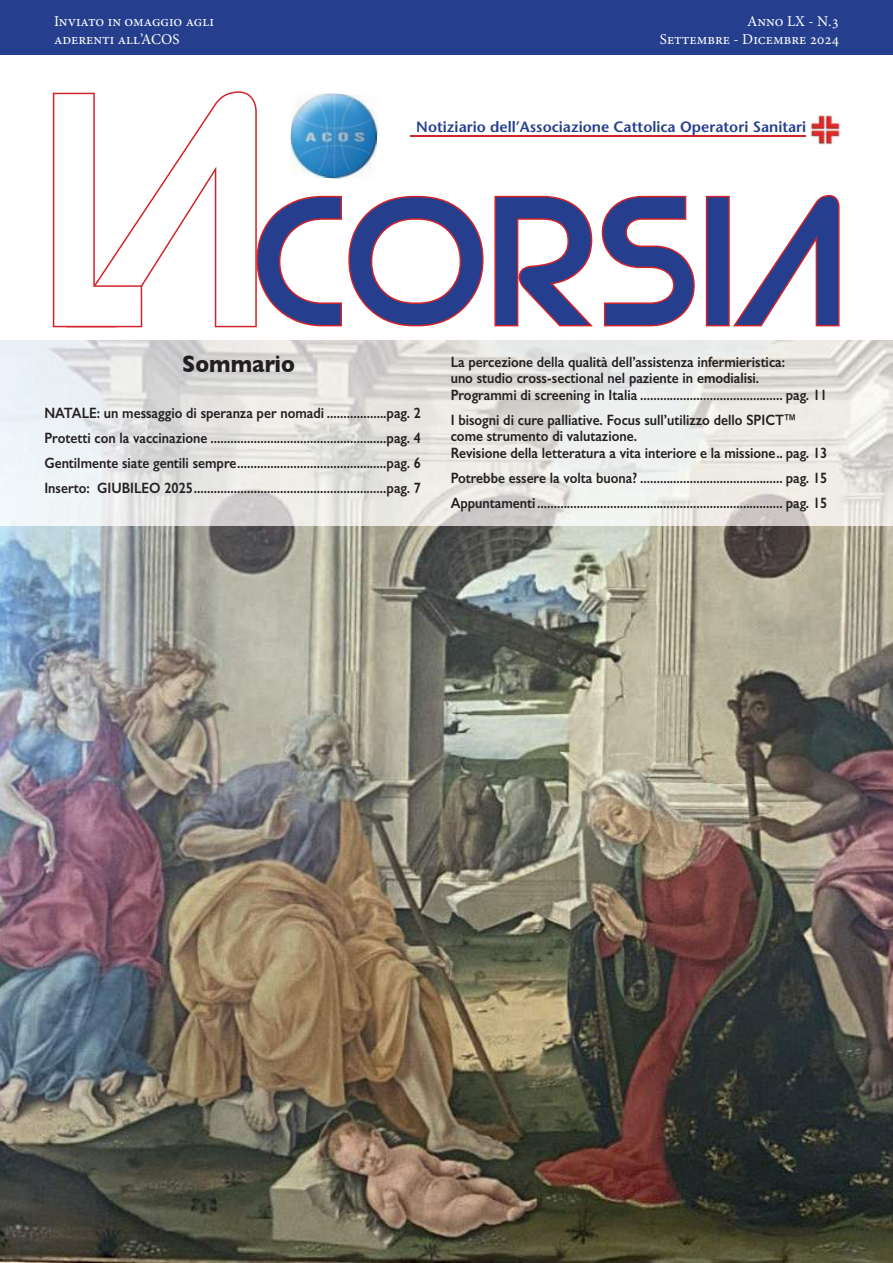
<style>
.page{position:relative;width:893px;height:1263px;background:#fff}
.page>*{position:absolute;margin:0;border:0;box-sizing:border-box;transform-origin:0 0}
.t1{font:700 24px "Gill Sans";color:#231f20;scale:.9 1}
.t2{font:600 15px/25px "Gill Sans";color:#231f20;scale:.9 1}
.t3{font:15px/18px "Minion Pro";color:#fff;text-align:right}
.t4{font:600 15px "Stone Sans";color:#253f8e}
</style>
<div class="page">
<img style="left:0;top:340px;width:893px;height:923px">
<div style="left:0;top:0;width:893px;height:54px;background:#253f8e"></div>
<img style="left:811px;top:116px;width:29px;height:29px">
<svg style="left:348px;top:196px;width:136px;height:130px"></svg>
<svg style="left:494px;top:196px;width:99px;height:130px"></svg>
<svg style="left:602px;top:196px;width:93px;height:130px"></svg>
<svg style="left:706px;top:195px;width:134px;height:131px"></svg>
<hr style="left:410px;top:136px;width:396px;height:1px;background:#d1232a">
<svg style="left:53px;top:91px;width:289px;height:236px"></svg>
<img style="left:289px;top:92px;width:89px;height:88px">
<p class="t3" style="left:54px;top:12px;width:161px;text-align:left">Inviato in omaggio agli aderenti all’ACOS</p>
<p class="t3" style="left:660px;top:12px;width:180px">Anno LX - N.3<br>Settembre - Dicembre 2024</p>
<p class="t4" style="left:416px;top:118px;width:391px">Notiziario dell’Associazione Cattolica Operatori Sanitari</p>
<h1 class="t1" style="left:182px;top:345px;width:127px">Sommario</h1>
<p class="t2" style="left:44px;top:400px;width:420px;text-align:justify">NATALE: un messaggio di speranza per nomadi ..................pag. 2<br>Protetti con la vaccinazione .....................................................pag. 4<br>Gentilmente siate gentili sempre .............................................pag. 6<br>Inserto: GIUBILEO 2025 ..........................................................pag. 7</p>
<p class="t2" style="left:451px;top:353px;width:420px;line-height:16.5px">La percezione della qualità dell’assistenza infermieristica:<br>uno studio cross-sectional nel paziente in emodialisi.<br>Programmi di screening in Italia ........................................... pag. 11</p>
<p class="t2" style="left:451px;top:411px;width:420px;line-height:16.5px">I bisogni di cure palliative. Focus sull’utilizzo dello SPICT™ come strumento di valutazione.<br>Revisione della letteratura a vita interiore e la missione .. pag. 13</p>
<p class="t2" style="left:451px;top:465px;width:420px">Potrebbe essere la volta buona? ........................................... pag. 15<br>Appuntamenti .......................................................................... pag. 15</p>
</div>
